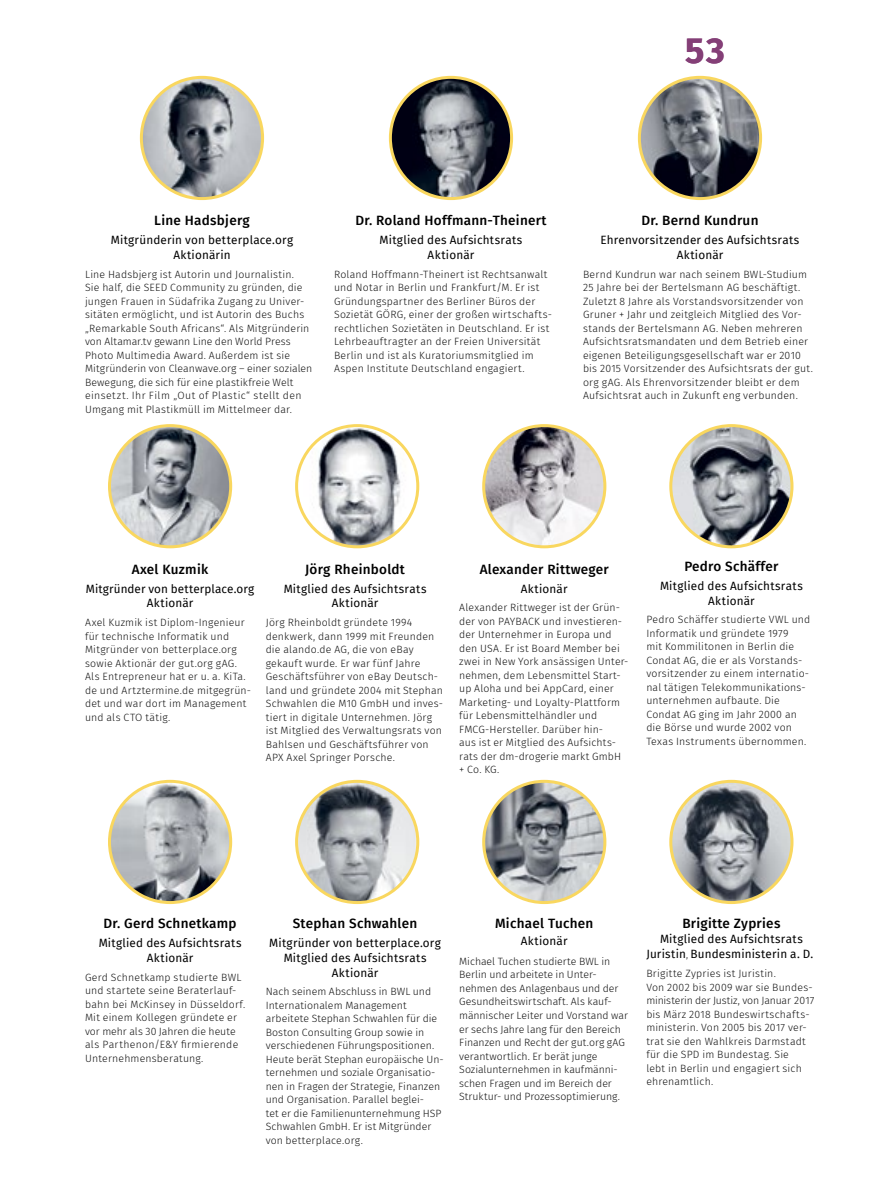
<style>
.page{position:relative;width:893px;height:1191px;background:#fff}
.page>*{position:absolute;margin:0;border:0;box-sizing:border-box;transform-origin:0 0}
.t1{font:700 36px "Fira Sans";color:#843f77}
.t2{font:500 13.5px "Fira Sans";letter-spacing:.02em;color:#000}
.t3{font:11.7px/14.7px "Fira Sans";letter-spacing:.02em;color:#000;text-align:center}
.t4{font:300 10.5px/13.5px "Fira Sans";letter-spacing:.015em;color:#141414}
.t5{font:300 10.5px/13.5px "Fira Sans";letter-spacing:-.005em;color:#141414}
.s1{font-weight:300;font-size:9.75px}
</style>
<div class="page">
<img style="left:671px;top:781px;width:120px;height:121px">
<div style="left:669px;top:780px;width:124px;height:124px;border:3px solid #f9d75f;border-radius:50%"></div>
<img style="left:141px;top:77px;width:122px;height:122px;border-radius:61px">
<div style="left:140px;top:76px;width:124px;height:124px;border:3px solid #f9d75f;border-radius:50%"></div>
<img style="left:390px;top:77px;width:122px;height:122px;border-radius:61px">
<div style="left:389px;top:76px;width:124px;height:124px;border:3px solid #f9d75f;border-radius:50%"></div>
<img style="left:639px;top:77px;width:122px;height:122px;border-radius:61px">
<div style="left:638px;top:76px;width:124px;height:124px;border:3px solid #f9d75f;border-radius:50%"></div>
<img style="left:109px;top:425px;width:122px;height:122px;border-radius:61px">
<div style="left:108px;top:424px;width:124px;height:124px;border:3px solid #f9d75f;border-radius:50%"></div>
<img style="left:298px;top:425px;width:110px;height:122px">
<div style="left:295px;top:424px;width:124px;height:124px;border:3px solid #f9d75f;border-radius:50%"></div>
<img style="left:484px;top:425px;width:121px;height:122px;border-radius:61px">
<div style="left:482px;top:424px;width:124px;height:124px;border:3px solid #f9d75f;border-radius:50%"></div>
<img style="left:671px;top:425px;width:121px;height:122px;border-radius:61px">
<div style="left:669px;top:424px;width:124px;height:124px;border:3px solid #f9d75f;border-radius:50%"></div>
<img style="left:109px;top:781px;width:122px;height:121px;border-radius:61px">
<div style="left:108px;top:780px;width:124px;height:124px;border:3px solid #f9d75f;border-radius:50%"></div>
<img style="left:297px;top:782px;width:121px;height:120px">
<div style="left:295px;top:780px;width:124px;height:124px;border:3px solid #f9d75f;border-radius:50%"></div>
<img style="left:484px;top:781px;width:121px;height:121px;border-radius:61px">
<div style="left:482px;top:780px;width:124px;height:124px;border:3px solid #f9d75f;border-radius:50%"></div>
<h1 class="t1" style="left:685px;top:21px;width:41px">53</h1>
<p class="t2" style="left:154px;top:210px;width:97px">Line Hadsbjerg</p>
<p class="t3" style="left:111px;top:232px;width:184px">Mitgründerin von betterplace.org<br>Aktionärin</p>
<p class="t4" style="left:85px;top:267px;width:229px">Line Hadsbjerg ist Autorin und Journalistin.<br>Sie half, die SEED Community zu gründen, die jungen Frauen in Südafrika Zugang zu Univer&shy;sitäten ermöglicht, und ist Autorin des Buchs „Remarkable South Africans“. Als Mitgründerin von Altamar.tv gewann Line den World Press Photo Multimedia Award. Außerdem ist sie Mitgründerin von Cleanwave.org – einer sozialen Bewegung, die sich für eine plastikfreie Welt einsetzt. Ihr Film „Out of Plastic“ stellt den Umgang mit Plastikmüll im Mittelmeer dar.</p>
<p class="t2" style="left:355px;top:210px;width:192px">Dr. Roland Hoffmann-Theinert</p>
<p class="t3" style="left:380px;top:232px;width:144px">Mitglied des Aufsichtsrats<br>Aktionär</p>
<p class="t4" style="left:334px;top:267px;width:219px">Roland Hoffmann-Theinert ist Rechtsanwalt und Notar in Berlin und Frankfurt/M. Er ist Gründungspartner des Berliner Büros der Sozietät GÖRG, einer der großen wirtschafts&shy;rechtlichen Sozietäten in Deutschland. Er ist Lehrbeauftragter an der Freien Universität Berlin und ist als Kuratoriumsmitglied im Aspen Institute Deutschland engagiert.</p>
<p class="t2" style="left:641px;top:210px;width:119px">Dr. Bernd Kundrun</p>
<p class="t3" style="left:601px;top:232px;width:200px">Ehrenvorsitzender des Aufsichtsrats<br>Aktionär</p>
<p class="t4" style="left:583px;top:267px;width:231px">Bernd Kundrun war nach seinem BWL-Studium 25 Jahre bei der Bertelsmann AG beschäftigt.<br>Zuletzt 8 Jahre als Vorstandsvorsitzender von Gruner + Jahr und zeitgleich Mitglied des Vor&shy;stands der Bertelsmann AG. Neben mehreren Aufsichtsratsmandaten und dem Betrieb einer eigenen Beteiligungsgesellschaft war er 2010 bis 2015 Vorsitzender des Aufsichtsrats der gut. org gAG. Als Ehrenvorsitzender bleibt er dem Aufsichtsrat auch in Zukunft eng verbunden.</p>
<p class="t2" style="left:132px;top:558px;width:78px">Axel Kuzmik</p>
<p class="t3" style="left:86px;top:581px;width:170px">Mitgründer von betterplace.org<br>Aktionär</p>
<p class="t4" style="left:85px;top:615px;width:168px">Axel Kuzmik ist Diplom-Ingenieur für technische Informatik und<br>Mitgründer von betterplace.org sowie Aktionär der gut.org gAG.<br>Als Entrepreneur hat er u. a. KiTa. de und Artztermine.de mitgegrün&shy;det und war dort im Management und als CTO tätig.</p>
<p class="t2" style="left:305px;top:558px;width:101px">Jörg Rheinboldt</p>
<p class="t3" style="left:284px;top:581px;width:144px">Mitglied des Aufsichtsrats<br>Aktionär</p>
<p class="t4" style="left:266px;top:615px;width:179px">Jörg Rheinboldt gründete 1994 denkwerk, dann 1999 mit Freunden die alando.de AG, die von eBay gekauft wurde. Er war fünf Jahre<br>Geschäftsführer von eBay Deutsch&shy;land und gründete 2004 mit Stephan<br>Schwahlen die M10 GmbH und inves&shy;tiert in digitale Unternehmen. Jörg ist Mitglied des Verwaltungsrats von<br>Bahlsen und Geschäftsführer von<br>APX Axel Springer Porsche.</p>
<p class="t2" style="left:480px;top:558px;width:131px">Alexander Rittweger</p>
<p class="t3" style="left:521px;top:581px;width:48px">Aktionär</p>
<p class="t4" style="left:459px;top:601px;width:171px">Alexander Rittweger ist der Grün&shy;der von PAYBACK und investieren&shy;der Unternehmer in Europa und den USA. Er ist Board Member bei zwei in New York ansässigen Unter&shy;nehmen, dem Lebensmittel Start&shy;up Aloha und bei AppCard, einer<br>Marketing- und Loyalty-Plattform für Lebensmittelhändler und<br>FMCG-Hersteller. Darüber hin-<br>aus ist er Mitglied des Aufsichts&shy;rats der dm-drogerie markt GmbH + Co. KG.</p>
<p class="t2" style="left:684px;top:555px;width:95px">Pedro Schäffer</p>
<p class="t3" style="left:660px;top:578px;width:144px">Mitglied des Aufsichtsrats<br>Aktionär</p>
<p class="t4" style="left:646px;top:613px;width:166px">Pedro Schäffer studierte VWL und<br>Informatik und gründete 1979<br>mit Kommilitonen in Berlin die<br>Condat AG, die er als Vorstands&shy;vorsitzender zu einem internatio&shy;nal tätigen Telekommunikations&shy;unternehmen aufbaute. Die<br>Condat AG ging im Jahr 2000 an die Börse und wurde 2002 von<br>Texas Instruments übernommen.</p>
<p class="t2" style="left:104px;top:912px;width:134px">Dr. Gerd Schnetkamp</p>
<p class="t3" style="left:99px;top:935px;width:144px">Mitglied des Aufsichtsrats<br>Aktionär</p>
<p class="t4" style="left:85px;top:970px;width:162px">Gerd Schnetkamp studierte BWL und startete seine Beraterlauf&shy;bahn bei McKinsey in Düsseldorf.<br>Mit einem Kollegen gründete er vor mehr als 30 Jahren die heute als Parthenon/E&amp;Y firmierende<br>Unternehmensberatung.</p>
<p class="t2" style="left:293px;top:912px;width:126px">Stephan Schwahlen</p>
<p class="t3" style="left:269px;top:935px;width:173px">Mitgründer von betterplace.org<br>Mitglied des Aufsichtsrats<br>Aktionär</p>
<p class="t4" style="left:266px;top:985px;width:179px">Nach seinem Abschluss in BWL und Internationalem Management arbeitete Stephan Schwahlen für die Boston Consulting Group sowie in verschiedenen Führungspositionen.<br>Heute berät Stephan europäische Un&shy;ternehmen und soziale Organisatio&shy;nen in Fragen der Strategie, Finanzen und Organisation. Parallel beglei-<br>tet er die Familienunternehmung HSP Schwahlen GmbH. Er ist Mitgründer von betterplace.org.</p>
<p class="t2" style="left:495px;top:912px;width:100px">Michael Tuchen</p>
<p class="t3" style="left:521px;top:933px;width:48px">Aktionär</p>
<p class="t5" style="left:459px;top:954px;width:170px">Michael Tuchen studierte BWL in Berlin und arbeitete in Unter&shy;nehmen des Anlagenbaus und der Gesundheitswirtschaft. Als kauf&shy;männischer Leiter und Vorstand war er sechs Jahre lang für den Bereich Finanzen und Recht der gut.org gAG verantwortlich. Er berät junge Sozialunternehmen in kaufmänni&shy;schen Fragen und im Bereich der Struktur- und Prozessoptimierung.</p>
<p class="t2" style="left:682px;top:912px;width:100px">Brigitte Zypries</p>
<p class="t3" style="left:646px;top:931px;width:168px">Mitglied des Aufsichtsrats<br>Juristin<span class="s1">,</span> Bundesministerin a. D.</p>
<p class="t4" style="left:646px;top:966px;width:170px">Brigitte Zypries ist Juristin.<br>Von 2002 bis 2009 war sie Bundes&shy;ministerin der Justiz, von Januar 2017 bis März 2018 Bundeswirtschafts&shy;ministerin. Von 2005 bis 2017 ver&shy;trat sie den Wahlkreis Darmstadt für die SPD im Bundestag. Sie<br>lebt in Berlin und engagiert sich ehrenamtlich.</p>
</div>
